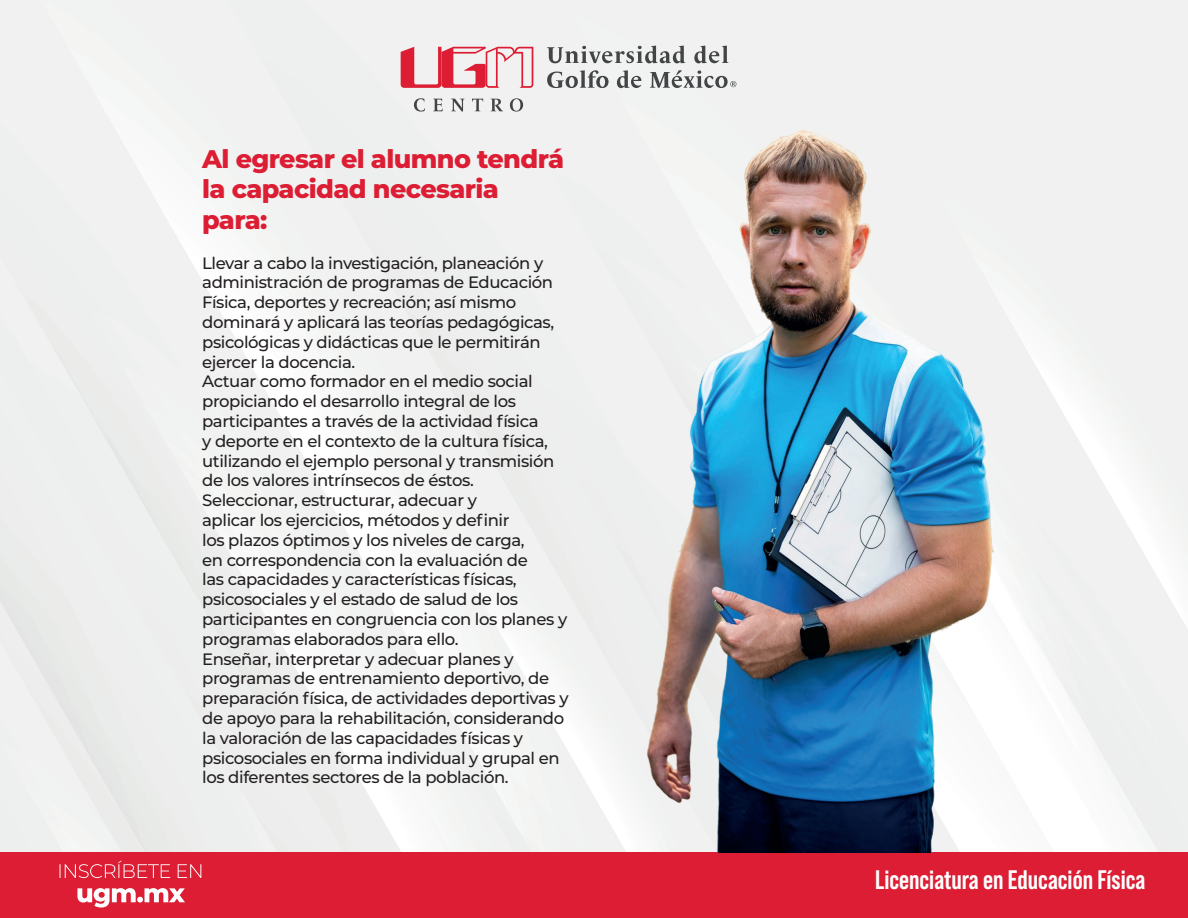
<style>
.page{position:relative;width:1188px;height:918px;background:#fff}
.page>*{position:absolute;margin:0;border:0;box-sizing:border-box;transform-origin:0 0}
.t1{font:700 26.7px "Bebas Neue Pro";color:#fff}
.t2{font:800 25.5px/30.6px "Montserrat";letter-spacing:-.025em;color:#dc1d33}
.t3{font:500 16.5px/19.8px "Montserrat";letter-spacing:-.025em;color:#231f20}
</style>
<div class="page">
<div style="left:0;top:852px;width:1188px;height:66px;background:#dc1d33"></div>
<svg style="left:77px;top:888px;width:108px;height:20px"></svg>
<svg style="left:60px;top:861px;width:141px;height:17px"></svg>
<svg style="left:401px;top:47px;width:132px;height:41px"></svg>
<svg style="left:414px;top:98px;width:11px;height:14px"></svg>
<svg style="left:433px;top:99px;width:10px;height:12px"></svg>
<svg style="left:451px;top:99px;width:14px;height:12px"></svg>
<svg style="left:472px;top:99px;width:11px;height:12px"></svg>
<svg style="left:491px;top:99px;width:12px;height:12px"></svg>
<svg style="left:510px;top:98px;width:13px;height:14px"></svg>
<svg style="left:547px;top:70px;width:62px;height:18px"></svg>
<svg style="left:617px;top:70px;width:24px;height:18px"></svg>
<svg style="left:694px;top:46px;width:34px;height:17px"></svg>
<svg style="left:547px;top:46px;width:138px;height:17px"></svg>
<svg style="left:650px;top:70px;width:86px;height:18px"></svg>
<img style="left:624px;top:118px;width:380px;height:734px">
<h2 class="t2" style="left:202px;top:142px;width:364px">Al egresar el alumno tendrá la capacidad necesaria para:</h2>
<p class="t3" style="left:202px;top:252px;width:368px">Llevar a cabo la investigación, planeación y administración de programas de Educación Física, deportes y recreación; así mismo dominará y aplicará las teorías pedagógicas, psicológicas y didácticas que le permitirán ejercer la docencia.<br>Actuar como formador en el medio social propiciando el desarrollo integral de los participantes a través de la actividad física<br>y deporte en el contexto de la cultura física, utilizando el ejemplo personal y transmisión de los valores intrínsecos de éstos.<br>Seleccionar, estructurar, adecuar y<br>aplicar los ejercicios, métodos y definir<br>los plazos óptimos y los niveles de carga,<br>en correspondencia con la evaluación de<br>las capacidades y características físicas, psicosociales y el estado de salud de los participantes en congruencia con los planes y programas elaborados para ello.<br>Enseñar, interpretar y adecuar planes y programas de entrenamiento deportivo, de preparación física, de actividades deportivas y de apoyo para la rehabilitación, considerando la valoración de las capacidades físicas y psicosociales en forma individual y grupal en los diferentes sectores de la población.</p>
<h1 class="t1" style="left:875px;top:864px;width:272px">Licenciatura en Educación Física</h1>
</div>
